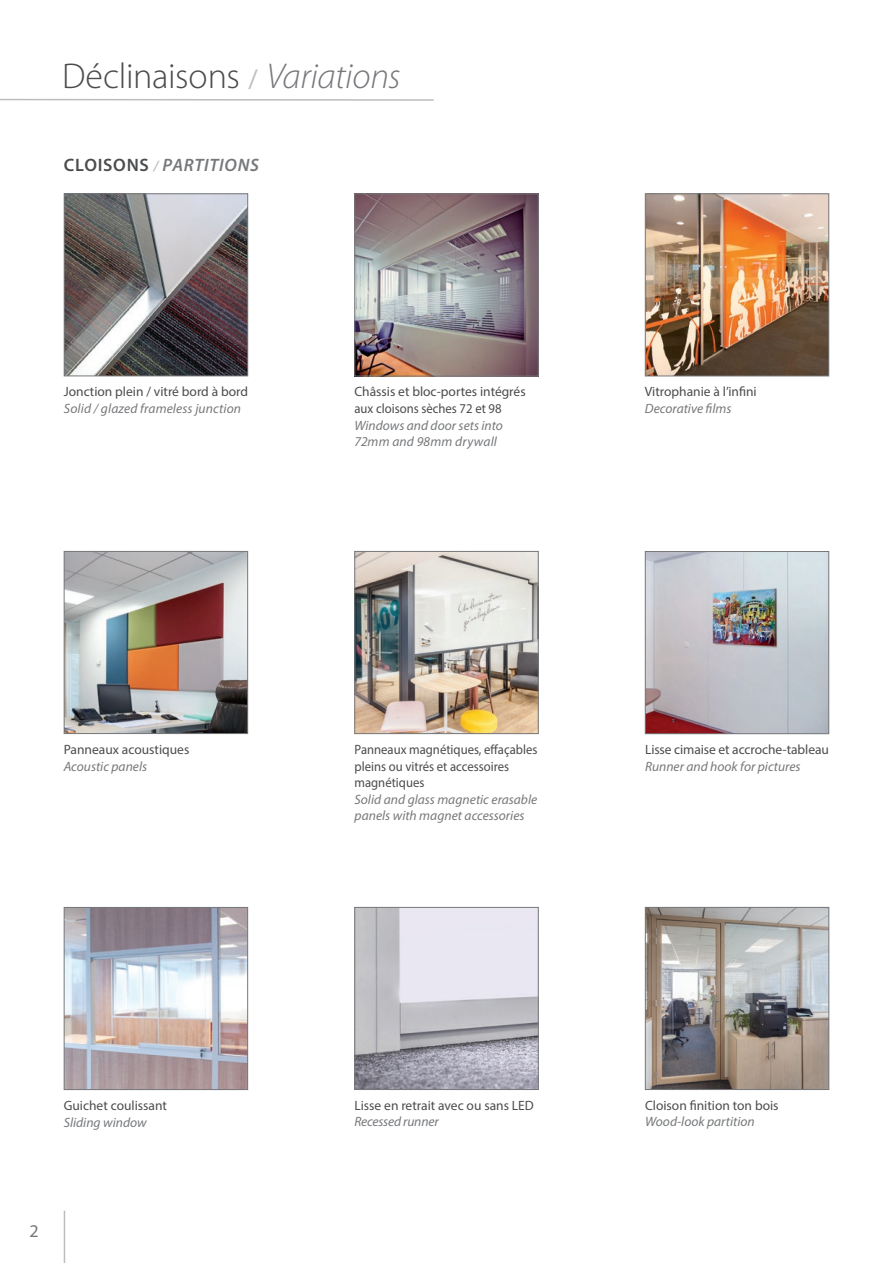
<style>
.page{position:relative;width:893px;height:1263px;background:#fff}
.page>*{position:absolute;margin:0;border:0;box-sizing:border-box;transform-origin:0 0}
.t1{font:300 36px "Myriad Pro";letter-spacing:-.01em;color:#4b4c4d}
.t2{font:italic 600 18px "Myriad Pro";letter-spacing:.04em;color:#76787b}
.t3{font:18px "Myriad Pro";color:#76787b}
.t4{font:italic 13.5px/16.5px "Myriad Pro";color:#76787b}
.t5{font:13.5px/16.5px "Myriad Pro";color:#4b4c4d}
.t6{font:13.5px/16.5px "Myriad Pro";color:#4b4c4d;scale:.94 1}
.s1{font-weight:400;font-size:27px;color:#bcbdc0}
.s2{font-style:italic;color:#76787b}
.s3{font-style:normal;color:#4b4c4d}
.s4{font-size:15px;color:#bcbdc0}
</style>
<div class="page">
<hr style="left:64px;top:1211px;width:1px;height:52px;background:#bcbdc0">
<img style="left:66px;top:909px;width:180px;height:179px">
<div style="left:64px;top:907px;width:184px;height:183px;border:1px solid #76787b"></div>
<img style="left:647px;top:909px;width:180px;height:179px">
<div style="left:645px;top:907px;width:184px;height:183px;border:1px solid #76787b"></div>
<img style="left:66px;top:553px;width:180px;height:179px">
<div style="left:64px;top:551px;width:184px;height:183px;border:1px solid #76787b"></div>
<img style="left:66px;top:195px;width:180px;height:179px">
<div style="left:64px;top:193px;width:184px;height:183px;border:1px solid #76787b"></div>
<svg style="left:0;top:98px;width:434px;height:3px"></svg>
<img style="left:647px;top:195px;width:180px;height:179px">
<div style="left:645px;top:193px;width:184px;height:183px;border:1px solid #76787b"></div>
<img style="left:356px;top:553px;width:181px;height:179px">
<div style="left:354px;top:551px;width:185px;height:183px;border:1px solid #76787b"></div>
<img style="left:356px;top:195px;width:181px;height:179px">
<div style="left:354px;top:193px;width:185px;height:183px;border:1px solid #76787b"></div>
<img style="left:647px;top:553px;width:180px;height:179px">
<div style="left:645px;top:551px;width:184px;height:183px;border:1px solid #76787b"></div>
<img style="left:356px;top:909px;width:181px;height:179px">
<div style="left:354px;top:907px;width:185px;height:183px;border:1px solid #76787b"></div>
<h1 class="t1" style="left:62px;top:56px;width:340px">Déclinaisons <span class="s1">/</span> <span class="s2">Variations</span></h1>
<h2 class="t2" style="left:64px;top:153px;width:196px"><span class="s3">CLOISONS</span> <span class="s4">/</span> PARTITIONS</h2>
<p class="t5" style="left:64px;top:383px;width:186px">Jonction plein / vitré bord à bord</p>
<p class="t4" style="left:64px;top:400px;width:179px">Solid / glazed frameless junction</p>
<p class="t5" style="left:354px;top:383px;width:173px">Châssis et bloc-portes intégrés aux cloisons sèches 72 et 98</p>
<p class="t4" style="left:354px;top:416px;width:150px">Windows and door sets into<br>72mm and 98mm drywall</p>
<p class="t5" style="left:645px;top:383px;width:113px">Vitrophanie à l’infini</p>
<p class="t4" style="left:645px;top:400px;width:88px">Decorative films</p>
<p class="t5" style="left:64px;top:741px;width:127px">Panneaux acoustiques</p>
<p class="t4" style="left:64px;top:757px;width:85px">Acoustic panels</p>
<p class="t5" style="left:64px;top:1097px;width:105px">Guichet coulissant</p>
<p class="t4" style="left:64px;top:1113px;width:84px">Sliding window</p>
<h2 class="t3" style="left:29px;top:1220px;width:11px">2</h2>
<p class="t6" style="left:355px;top:741px;width:196px">Panneaux magnétiques, effaçables pleins ou vitrés et accessoires magnétiques</p>
<p class="t4" style="left:355px;top:790px;width:184px">Solid and glass magnetic erasable panels with magnet accessories</p>
<p class="t5" style="left:645px;top:741px;width:185px">Lisse cimaise et accroche-tableau</p>
<p class="t4" style="left:645px;top:758px;width:157px">Runner and hook for pictures</p>
<p class="t5" style="left:354px;top:1097px;width:181px">Lisse en retrait avec ou sans LED</p>
<p class="t4" style="left:354px;top:1113px;width:86px">Recessed runner</p>
<p class="t5" style="left:645px;top:1097px;width:135px">Cloison finition ton bois</p>
<p class="t4" style="left:645px;top:1113px;width:111px">Wood-look partition</p>
</div>
